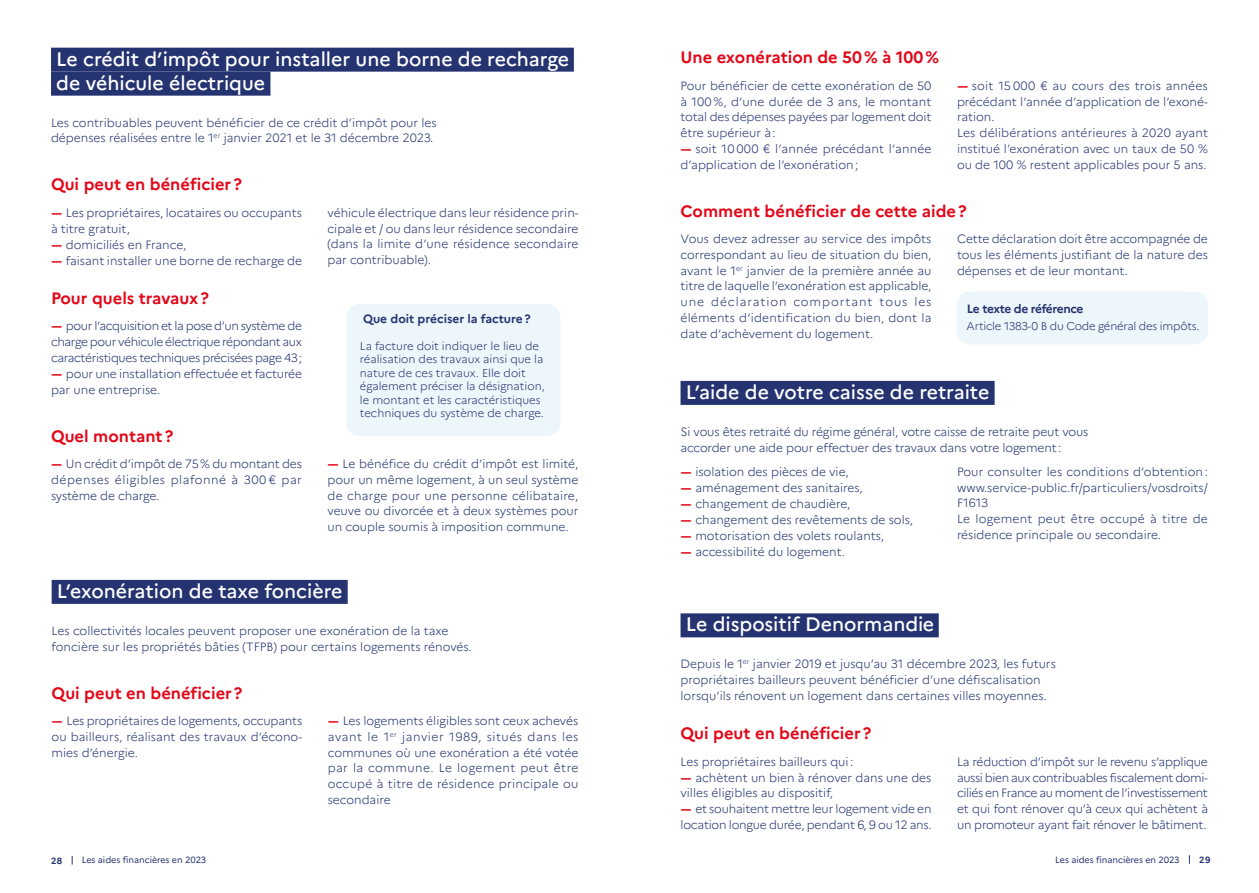
<style>
.page{position:relative;width:1259px;height:893px;background:#fff}
.page>*{position:absolute;margin:0;border:0;box-sizing:border-box;transform-origin:0 0}
.t1{font:500 19.5px/24px "Marianne";color:#fff}
.t2{font:700 16.5px "Marianne";color:#e10819}
.t3{font:300 12px/15.8px "Marianne";color:#253471}
.t4{font:300 12px/15.8px "Marianne";letter-spacing:-.02em;color:#253471}
.t5{font:700 12px "Marianne";letter-spacing:-.005em;color:#253471}
.t6{font:700 12px "Marianne";letter-spacing:-.035em;color:#253471}
.t7{font:300 11.25px/13.5px "Marianne";color:#253471}
.t8{font:300 11.25px "Marianne";letter-spacing:-.02em;color:#253471}
.t9{font:9px "Marianne";letter-spacing:-.005em;color:#253471}
.t10{font:700 9px "Marianne";color:#253471}
.s1{font-weight:700;font-size:12.15px;color:#e10819}
</style>
<div class="page">
<div style="left:957px;top:291px;width:251px;height:53px;background:#edf6fa;border-radius:13px"></div>
<div style="left:52px;top:580px;width:296px;height:24px;background:#253471"></div>
<div style="left:680px;top:381px;width:314px;height:24px;background:#253471"></div>
<div style="left:680px;top:613px;width:258px;height:24px;background:#253471"></div>
<div style="left:346px;top:304px;width:214px;height:132px;background:#edf6fa;border-radius:13px"></div>
<div style="left:51px;top:48px;width:523px;height:24px;background:#253471"></div>
<div style="left:51px;top:72px;width:219px;height:24px;background:#253471"></div>
<h1 class="t1" style="left:56px;top:47px;width:514px">Le crédit d’impôt pour installer une borne de recharge de véhicule électrique</h1>
<p class="t3" style="left:51px;top:114px;width:387px">Les contribuables peuvent bénéficier de ce crédit d’impôt pour les dépenses réalisées entre le 1<sup>er</sup> janvier 2021 et le 31 décembre 2023.</p>
<h2 class="t2" style="left:51px;top:174px;width:192px">Qui peut en bénéficier?</h2>
<p class="t3" style="left:51px;top:205px;width:253px"><span class="s1">-</span>Les propriétaires, locataires ou occupants à titre gratuit,<br><span class="s1">-</span>domiciliés en France,<br><span class="s1">-</span>faisant installer une borne de recharge de</p>
<p class="t3" style="left:327px;top:205px;width:252px;text-align:justify">véhicule électrique dans leur résidence prin&shy;cipale et / ou dans leur résidence secondaire (dans la limite d’une résidence secondaire par contribuable).</p>
<h2 class="t2" style="left:51px;top:288px;width:160px">Pour quels travaux?</h2>
<p class="t3" style="left:51px;top:318px;width:252px;text-align:justify"><span class="s1">-</span>pour l’acquisition et la pose d’un système de charge pour véhicule électrique répondant aux caractéristiques techniques précisées page 43; <span class="s1">-</span>pour une installation effectuée et facturée par une entreprise.</p>
<h2 class="t2" style="left:51px;top:426px;width:124px">Quel montant?</h2>
<p class="t3" style="left:51px;top:456px;width:252px;text-align:justify"><span class="s1">-</span> Un crédit d’impôt de 75% du montant des dépenses éligibles plafonné à 300 € par système de charge.</p>
<p class="t3" style="left:327px;top:456px;width:252px;text-align:justify"><span class="s1">-</span>Le bénéfice du crédit d’impôt est limité, pour un même logement, à un seul système de charge pour une personne célibataire, veuve ou divorcée et à deux systèmes pour un couple soumis à imposition commune.</p>
<p class="t5" style="left:363px;top:311px;width:169px">Que doit préciser la facture?</p>
<p class="t7" style="left:360px;top:339px;width:186px">La facture doit indiquer le lieu de réalisation des travaux ainsi que la nature de ces travaux. Elle doit également préciser la désignation, le montant et les caractéristiques techniques du système de charge.</p>
<h1 class="t1" style="left:57px;top:579px;width:287px">L’exonération de taxe foncière</h1>
<p class="t3" style="left:52px;top:623px;width:422px">Les collectivités locales peuvent proposer une exonération de la taxe foncière sur les propriétés bâties (TFPB) pour certains logements rénovés.</p>
<h2 class="t2" style="left:52px;top:683px;width:192px">Qui peut en bénéficier?</h2>
<p class="t3" style="left:52px;top:713px;width:252px;text-align:justify"><span class="s1">-</span> Les propriétaires de logements, occupants ou bailleurs, réalisant des travaux d’écono&shy;mies d’énergie.</p>
<p class="t3" style="left:328px;top:713px;width:252px;text-align:justify"><span class="s1">-</span>Les logements éligibles sont ceux achevés avant le 1<sup>er</sup> janvier 1989, situés dans les communes où une exonération a été votée par la commune. Le logement peut être occupé à titre de résidence principale ou secondaire</p>
<h2 class="t2" style="left:680px;top:47px;width:260px">Une exonération de 50% à 100%</h2>
<p class="t3" style="left:680px;top:78px;width:252px">Pour bénéficier de cette exonération de 50 à 100 %, d’une durée de 3 ans, le montant total des dépenses payées par logement doit être supérieur à:<br><span class="s1">-</span>soit 10 000 € l’année précédant l’année d’application de l’exonération;</p>
<p class="t3" style="left:957px;top:78px;width:252px"><span class="s1">-</span>soit 15 000 € au cours des trois années précédant l’année d’application de l’exoné&shy;ration.<br>Les délibérations antérieures à 2020 ayant institué l’exonération avec un taux de 50 % ou de 100 % restent applicables pour 5 ans.</p>
<h2 class="t2" style="left:680px;top:201px;width:288px">Comment bénéficier de cette aide?</h2>
<p class="t3" style="left:680px;top:231px;width:252px;text-align:justify">Vous devez adresser au service des impôts correspondant au lieu de situation du bien, avant le 1<sup>er</sup> janvier de la première année au titre de laquelle l’exonération est applicable, une déclaration comportant tous les éléments d’identification du bien, dont la date d’achèvement du logement.</p>
<p class="t3" style="left:957px;top:231px;width:252px;text-align:justify">Cette déclaration doit être accompagnée de tous les éléments justifiant de la nature des dépenses et de leur montant.</p>
<p class="t6" style="left:966px;top:301px;width:118px">Le texte de référence</p>
<p class="t8" style="left:966px;top:319px;width:234px">Article 1383-0 B du Code général des impôts.</p>
<h1 class="t1" style="left:686px;top:380px;width:305px">L’aide de votre caisse de retraite</h1>
<p class="t3" style="left:680px;top:424px;width:409px">Si vous êtes retraité du régime général, votre caisse de retraite peut vous accorder une aide pour effectuer des travaux dans votre logement :</p>
<p class="t3" style="left:680px;top:464px;width:234px"><span class="s1">-</span>isolation des pièces de vie, <span class="s1">-</span>aménagement des sanitaires, <span class="s1">-</span>changement de chaudière, <span class="s1">-</span>changement des revêtements de sols, <span class="s1">-</span>motorisation des volets roulants, <span class="s1">-</span>accessibilité du logement.</p>
<p class="t3" style="left:957px;top:464px;width:252px">Pour consulter les conditions d’obtention: www.service-public.fr/particuliers/vosdroits/ F1613<br>Le logement peut être occupé à titre de résidence principale ou secondaire.</p>
<h1 class="t1" style="left:686px;top:612px;width:250px">Le dispositif Denormandie</h1>
<p class="t3" style="left:680px;top:656px;width:377px">Depuis le 1<sup>er</sup> janvier 2019 et jusqu’au 31 décembre 2023, les futurs propriétaires bailleurs peuvent bénéficier d’une défiscalisation lorsqu’ils rénovent un logement dans certaines villes moyennes.</p>
<h2 class="t2" style="left:680px;top:723px;width:192px">Qui peut en bénéficier?</h2>
<p class="t3" style="left:680px;top:753px;width:252px">Les propriétaires bailleurs qui:<br><span class="s1">-</span>achètent un bien à rénover dans une des villes éligibles au dispositif,</p>
<p class="t4" style="left:680px;top:801px;width:252px"><span class="s1">-</span> et souhaitent mettre leur logement vide en location longue durée, pendant 6, 9 ou 12 ans.</p>
<p class="t3" style="left:957px;top:754px;width:252px;text-align:justify">La réduction d’impôt sur le revenu s’applique aussi bien aux contribuables fiscalement domi&shy;ciliés en France au moment de l’investissement et qui font rénover qu’à ceux qui achètent à un promoteur ayant fait rénover le bâtiment.</p>
<p class="t10" style="left:51px;top:855px;width:13px">28</p>
<p class="t9" style="left:82px;top:854px;width:126px">Les aides financières en 2023</p>
<p class="t9" style="left:1055px;top:854px;width:126px">Les aides financières en 2023</p>
<p class="t10" style="left:1199px;top:854px;width:13px">29</p>
</div>
